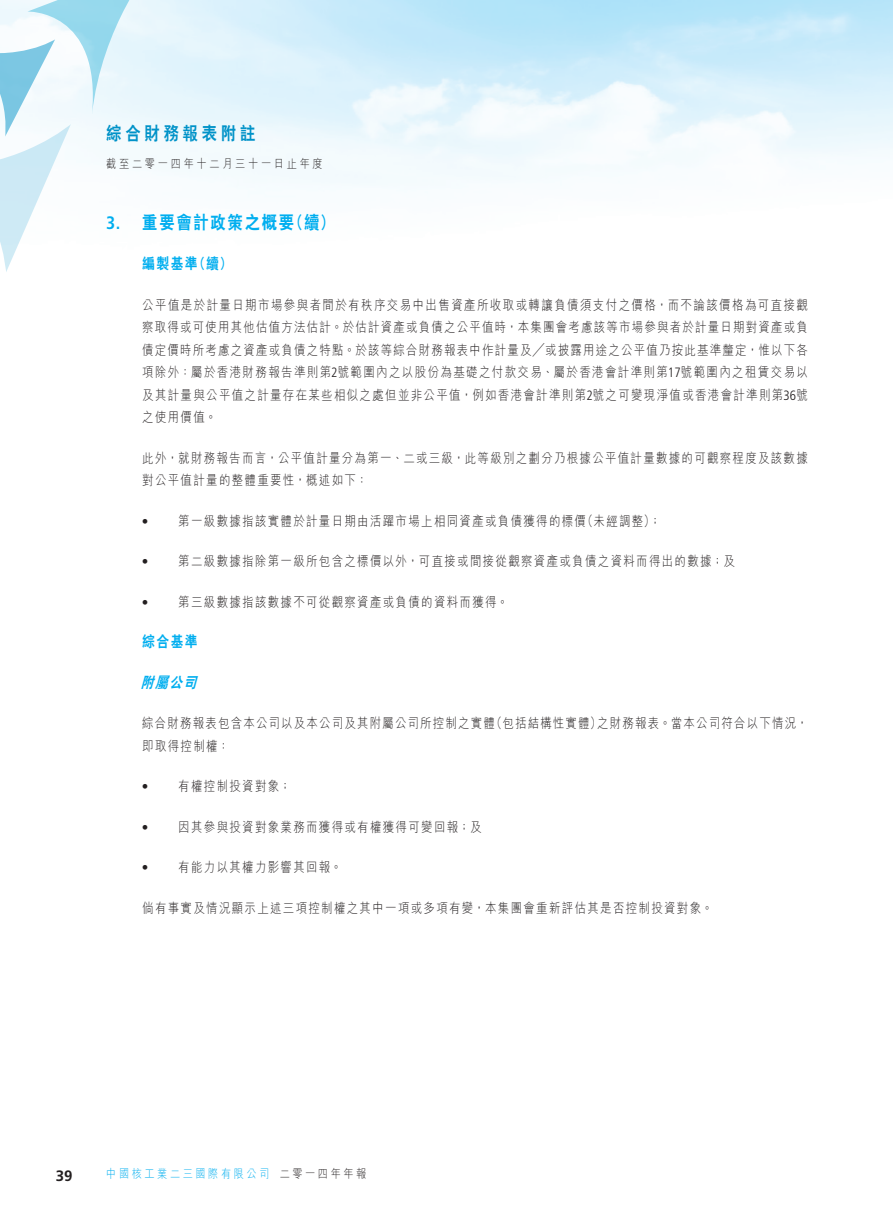
<style>
.page{position:relative;width:893px;height:1212px;background:#fff}
.page>*{position:absolute;margin:0;border:0;box-sizing:border-box;transform-origin:0 0}
._03_H1{font:800 18px "C Hei 2 HK";letter-spacing:.115em;color:#00aeef;scale:.85 1}
.t1{font:800 18px "C Hei 2 HK";letter-spacing:.25em;color:#0092c8;scale:.85 1}
._03_H1-2{font:700 condensed 18px "Frutiger LT Std";color:#00aeef}
._04___H2{font:800 15px "C Hei 2 HK";letter-spacing:.115em;color:#00aeef;scale:.85 1}
._05_____H3{font:italic 800 15px "C Hei 2 HK";color:#00aeef;scale:.85 1}
.t2{font:700 15px "Frutiger LT Std";color:#231f20}
._12___P2{font:300 13.5px/22.5px "M Hei HK";letter-spacing:.115em;color:#231f20;scale:.85 1}
._08____IN2{font:300 13.5px "M Hei HK";letter-spacing:.115em;color:#231f20;scale:.85 1}
._08____IN2-2{font:300 condensed 13.5px "Frutiger LT Std";color:#231f20}
.t3{font:300 12px "M Hei HK";letter-spacing:.265em;color:#231f20;scale:.85 1}
.t4{font:300 12px "M Hei HK";letter-spacing:.25em;color:#00aeef;scale:.85 1}
.s1{font-family:"Frutiger LT Std";font-stretch:condensed}
</style>
<div class="page">
<svg style="left:0;top:0;width:153px;height:272px"></svg>
<h1 class="t1" style="left:106px;top:122px;width:177px">綜合財務報表附註</h1>
<p class="t3" style="left:106px;top:155px;width:256px">截至二零一四年十二月三十一日止年度</p>
<p class="_03_H1-2" style="left:106px;top:212px;width:15px">3.</p>
<p class="_03_H1" style="left:142px;top:210px;width:180px">重要會計政策之概要</p>
<p class="_03_H1" style="left:289px;top:210px;width:56px">（續(</p>
<p class="_04___H2" style="left:142px;top:254px;width:67px">編製基準</p>
<p class="_12___P2" style="left:142px;top:293px;width:785px;text-align:justify">公平值是於計量日期市場參與者間於有秩序交易中出售資產所收取或轉讓負債須支付之價格，而不論該價格為可直接觀察取得或可使用其他估值方法估計。於估計資產或負債之公平值時，本集團會考慮該等市場參與者於計量日期對資產或負債定價時所考慮之資產或負債之特點。於該等綜合財務報表中作計量及╱或披露用途之公平值乃按此基準釐定，惟以下各項除外：屬於香港財務報告準則第<span class="s1">2</span>號範圍內之以股份為基礎之付款交易、屬於香港會計準則第<span class="s1">17</span>號範圍內之租賃交易以及其計量與公平值之計量存在某些相似之處但並非公平值，例如香港會計準則第<span class="s1">2</span>號之可變現淨值或香港會計準則第<span class="s1">36</span>號之使用價值。</p>
<p class="_12___P2" style="left:142px;top:446px;width:784px">此外，就財務報告而言，公平值計量分為第一、二或三級，此等級別之劃分乃根據公平值計量數據的可觀察程度及該數據對公平值計量的整體重要性，概述如下：</p>
<p class="_08____IN2" style="left:582px;top:511px;width:94px">（未經調整 ;(</p>
<p class="_04___H2" style="left:193px;top:254px;width:47px">（續(</p>
<p class="_08____IN2" style="left:178px;top:511px;width:481px">第一級數據指該實體於計量日期由活躍市場上相同資產或負債獲得的標價</p>
<p class="_08____IN2-2" style="left:142px;top:513px;width:8px">•</p>
<p class="_08____IN2-2" style="left:142px;top:554px;width:8px">•</p>
<p class="_08____IN2" style="left:178px;top:552px;width:656px">第二級數據指除第一級所包含之標價以外，可直接或間接從觀察資產或負債之資料而得出的數據；及</p>
<p class="_08____IN2" style="left:178px;top:592px;width:390px">第三級數據指該數據不可從觀察資產或負債的資料而獲得。</p>
<p class="_08____IN2-2" style="left:142px;top:594px;width:8px">•</p>
<p class="_04___H2" style="left:142px;top:632px;width:67px">綜合基準</p>
<p class="_05_____H3" style="left:141px;top:672px;width:73px">附屬公司</p>
<p class="_12___P2" style="left:491px;top:711px;width:132px">（包括結構性實體）</p>
<p class="_12___P2" style="left:142px;top:711px;width:416px">綜合財務報表包含本公司以及本公司及其附屬公司所控制之實體即取得控制權：</p>
<p class="_08____IN2" style="left:178px;top:777px;width:134px">有權控制投資對象;</p>
<p class="_12___P2" style="left:597px;top:711px;width:249px">之財務報表。當本公司符合以下情況，</p>
<p class="_08____IN2-2" style="left:142px;top:779px;width:8px">•</p>
<p class="_08____IN2-2" style="left:142px;top:819px;width:8px">•</p>
<p class="_08____IN2" style="left:178px;top:817px;width:358px">因其參與投資對象業務而獲得或有權獲得可變回報；及</p>
<p class="_08____IN2" style="left:178px;top:858px;width:194px">有能力以其權力影響其回報。</p>
<p class="_08____IN2-2" style="left:142px;top:860px;width:8px">•</p>
<p class="_12___P2" style="left:142px;top:896px;width:673px">倘有事實及情況顯示上述三項控制權之其中一項或多項有變，本集團會重新評估其是否控制投資對象。</p>
<p class="t2" style="left:56px;top:1167px;width:18px">39</p>
<p class="t4" style="left:106px;top:1165px;width:193px">中國核工業二三國際有限公司</p>
<p class="t3" style="left:280px;top:1165px;width:104px">二零一四年年報</p>
</div>
